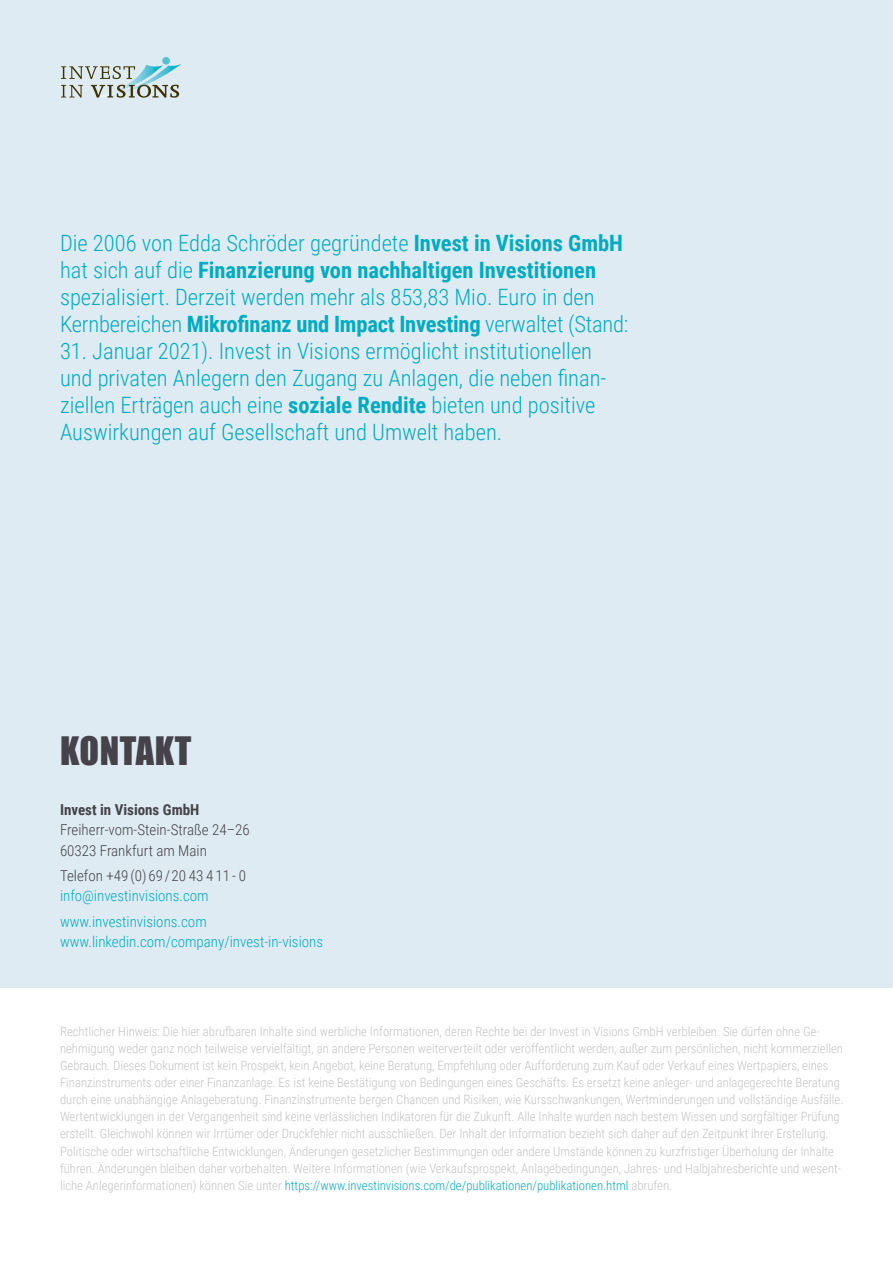
<style>
.page{position:relative;width:893px;height:1263px;background:#fff}
.page>*{position:absolute;margin:0;border:0;box-sizing:border-box;transform-origin:0 0}
.t1{font:36px "Impact";letter-spacing:.02em;color:#45424a}
.t2{font:300 22.5px/27px "Roboto Condensed";color:#00abc4}
.t3{font:300 15px/25.3px "Roboto Condensed";color:#00abc4}
.t4{font:300 15px/20.2px "Roboto Condensed";color:#45424a}
.t5{font:700 15px "Roboto Condensed";color:#45424a}
.t6{font:300 12.75px/17.1px "Roboto Condensed";color:#c4c3c4}
.s1{font-weight:700}
.s2{color:#00abc4}
</style>
<div class="page">
<div style="left:0;top:0;width:893px;height:988px;background:#deebf2"></div>
<svg style="left:61px;top:64px;width:120px;height:34px"></svg>
<div style="left:162px;top:57px;width:8px;height:8px;background:#54c0d3;border-radius:50%"></div>
<p class="t2" style="left:60px;top:228px;width:570px">Die 2006 von Edda Schröder gegründete <span class="s1">Invest in Visions GmbH </span>hat sich auf die <span class="s1">Finanzierung von nachhaltigen Investitionen </span>spezialisiert. Derzeit werden mehr als 853,83 Mio. Euro in den Kernbereichen <span class="s1">Mikrofinanz und Impact Investing</span> verwaltet (Stand:</p>
<p class="t2" style="left:60px;top:336px;width:548px">31. Januar 2021). Invest in Visions ermöglicht institutionellen und privaten Anlegern den Zugang zu Anlagen, die neben finan&shy;ziellen Erträgen auch eine <span class="s1">soziale Rendite</span> bieten und positive Auswirkungen auf Gesellschaft und Umwelt haben.</p>
<h1 class="t1" style="left:60px;top:722px;width:133px">KONTAKT</h1>
<p class="t5" style="left:60px;top:799px;width:141px">Invest in Visions GmbH</p>
<p class="t4" style="left:60px;top:819px;width:191px">Freiherr-vom-Stein-Straße 24–26<br>60323 Frankfurt am Main</p>
<p class="t4" style="left:60px;top:865px;width:188px">Telefon +49 (0) 69 / 20 43 4 11 - 0</p>
<p class="t3" style="left:60px;top:883px;width:150px">info@investinvisions.com www.investinvisions.com</p>
<p class="t3" style="left:60px;top:928px;width:265px">www.linkedin.com/company/invest-in-visions</p>
<p class="t6" style="left:60px;top:1022px;width:785px">Rechtlicher Hinweis: Die hier abrufbaren Inhalte sind werbliche Informationen, deren Rechte bei der Invest in Visions GmbH verbleiben. Sie dürfen ohne Ge&shy;nehmigung weder ganz noch teilweise vervielfältigt, an andere Personen weiterverteilt oder veröffentlicht werden, außer zum persönlichen, nicht kommerziellen Gebrauch. Dieses Dokument ist kein Prospekt, kein Angebot, keine Beratung, Empfehlung oder Aufforderung zum Kauf oder Verkauf eines Wertpapiers, eines Finanzinstruments oder einer Finanzanlage. Es ist keine Bestätigung von Bedingungen eines Geschäfts. Es ersetzt keine anleger- und anlagegerechte Beratung durch eine unabhängige Anlageberatung. Finanzinstrumente bergen Chancen und Risiken, wie Kursschwankungen, Wertminderungen und vollständige Ausfälle.<br>Wertentwicklungen in der Vergangenheit sind keine verlässlichen Indikatoren für die Zukunft. Alle Inhalte wurden nach bestem Wissen und sorgfältiger Prüfung erstellt. Gleichwohl können wir Irrtümer oder Druckfehler nicht ausschließen. Der Inhalt der Information bezieht sich daher auf den Zeitpunkt ihrer Erstellung.<br>Politische oder wirtschaftliche Entwicklungen, Änderungen gesetzlicher Bestimmungen oder andere Umstände können zu kurzfristiger Überholung der Inhalte führen. Änderungen bleiben daher vorbehalten. Weitere Informationen (wie Verkaufsprospekt, Anlagebedingungen, Jahres- und Halbjahresberichte und wesent&shy;liche Anlegerinformationen) können Sie unter <span class="s2">https://www.investinvisions.com/de/publikationen/publikationen.html</span> abrufen.</p>
</div>
